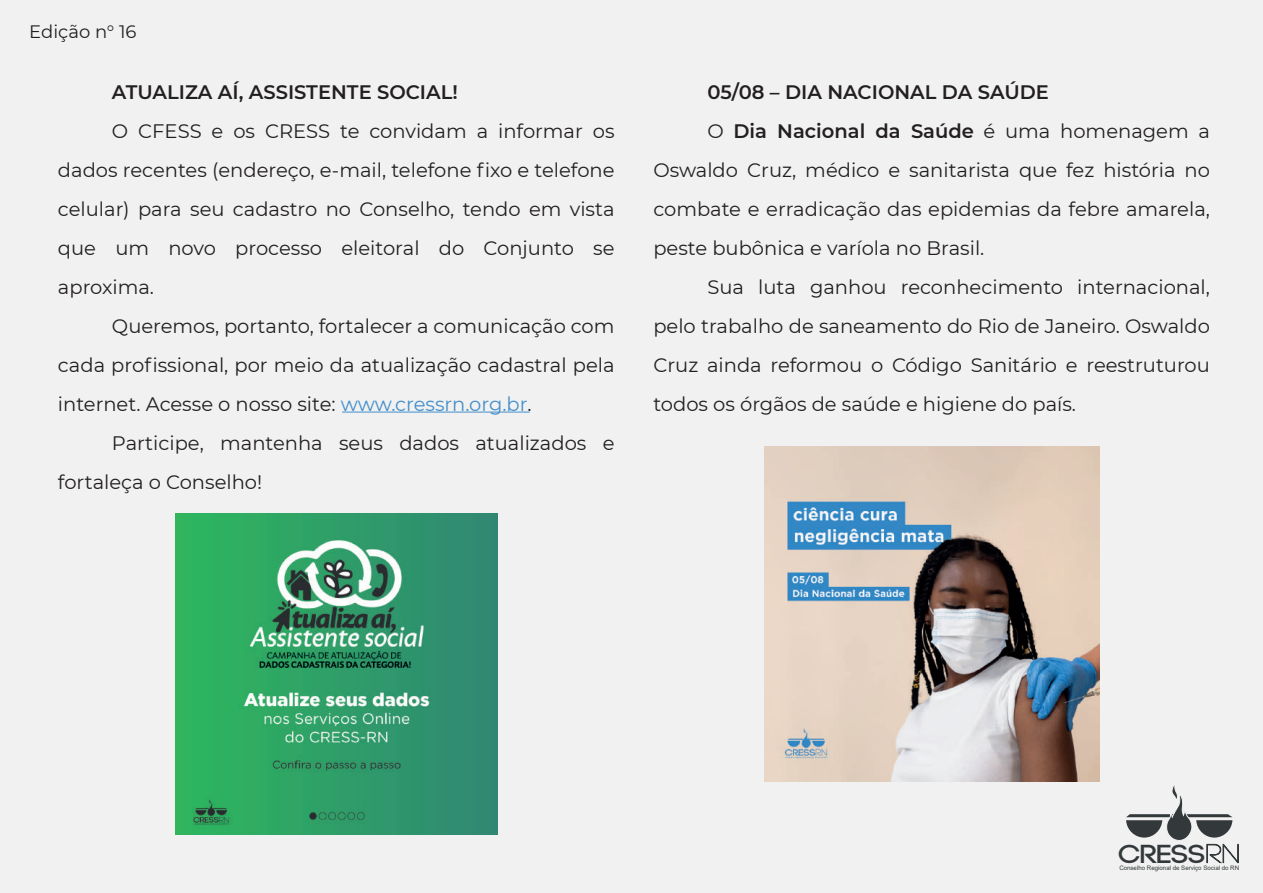
<style>
.page{position:relative;width:1263px;height:893px;background:#f0f1f0}
.page>*{position:absolute;margin:0;border:0;box-sizing:border-box;transform-origin:0 0}
.t1{font:700 25.95px "Code";color:#33383a;scale:1.18 1}
.t2{font:19.5px/39px "Montserrat";color:#231f20;text-align:justify}
.t3{font:600 19.5px "Montserrat";color:#231f20}
.t4{font:18px "Montserrat";color:#231f20}
.t5{font:6.15px "Arial";color:#33383a}
.s1{color:#458fcc}
.s2{font-weight:400}
.s3{font-weight:300}
</style>
<div class="page">
<svg style="left:1126px;top:785px;width:113px;height:79px"></svg>
<img style="left:175px;top:513px;width:322px;height:322px">
<hr style="left:342px;top:412px;width:188px;height:1px;background:#458fcc">
<img style="left:764px;top:446px;width:335px;height:336px">
<p class="t4" style="left:29px;top:19px;width:109px">Edição n° 16</p>
<p class="t3" style="left:112px;top:78px;width:347px">ATUALIZA AÍ, ASSISTENTE SOCIAL!</p>
<p class="t2" style="left:58px;top:111px;width:558px;text-indent:54px">O CFESS e os CRESS te convidam a informar os dados recentes (endereço, e-mail, telefone fixo e telefone celular) para seu cadastro no Conselho, tendo em vista que um novo processo eleitoral do Conjunto se aproxima.</p>
<p class="t2" style="left:58px;top:306px;width:558px;text-indent:54px">Queremos, portanto, fortalecer a comunicação com cada profissional, por meio da atualização cadastral pela internet. Acesse o nosso site: <span class="s1">www.cressrn.org.br</span>.</p>
<p class="t2" style="left:58px;top:423px;width:558px;text-indent:54px">Participe, mantenha seus dados atualizados e fortaleça o Conselho!</p>
<p class="t3" style="left:707px;top:78px;width:343px">05/08 – DIA NACIONAL DA SAÚDE</p>
<p class="t3" style="left:707px;top:117px;width:504px"><span class="s2">O</span> Dia Nacional da Saúde <span class="s2">é uma homenagem a</span></p>
<p class="t2" style="left:653px;top:150px;width:558px">Oswaldo Cruz, médico e sanitarista que fez história no</p>
<p class="t2" style="left:653px;top:189px;width:558px">combate e erradicação das epidemias da febre amarela,</p>
<p class="t2" style="left:653px;top:228px;width:333px">peste bubônica e varíola no Brasil.</p>
<p class="t2" style="left:707px;top:267px;width:504px">Sua luta ganhou reconhecimento internacional,</p>
<p class="t2" style="left:653px;top:306px;width:558px">pelo trabalho de saneamento do Rio de Janeiro. Oswaldo</p>
<p class="t2" style="left:653px;top:345px;width:558px">Cruz ainda reformou o Código Sanitário e reestruturou</p>
<p class="t2" style="left:653px;top:384px;width:424px">todos os órgãos de saúde e higiene do país.</p>
<h1 class="t1" style="left:1119px;top:840px;width:104px">CRESS<span class="s3">RN</span></h1>
<p class="t5" style="left:1119px;top:863px;width:121px">Conselho Regional de Serviço Social do RN</p>
</div>
